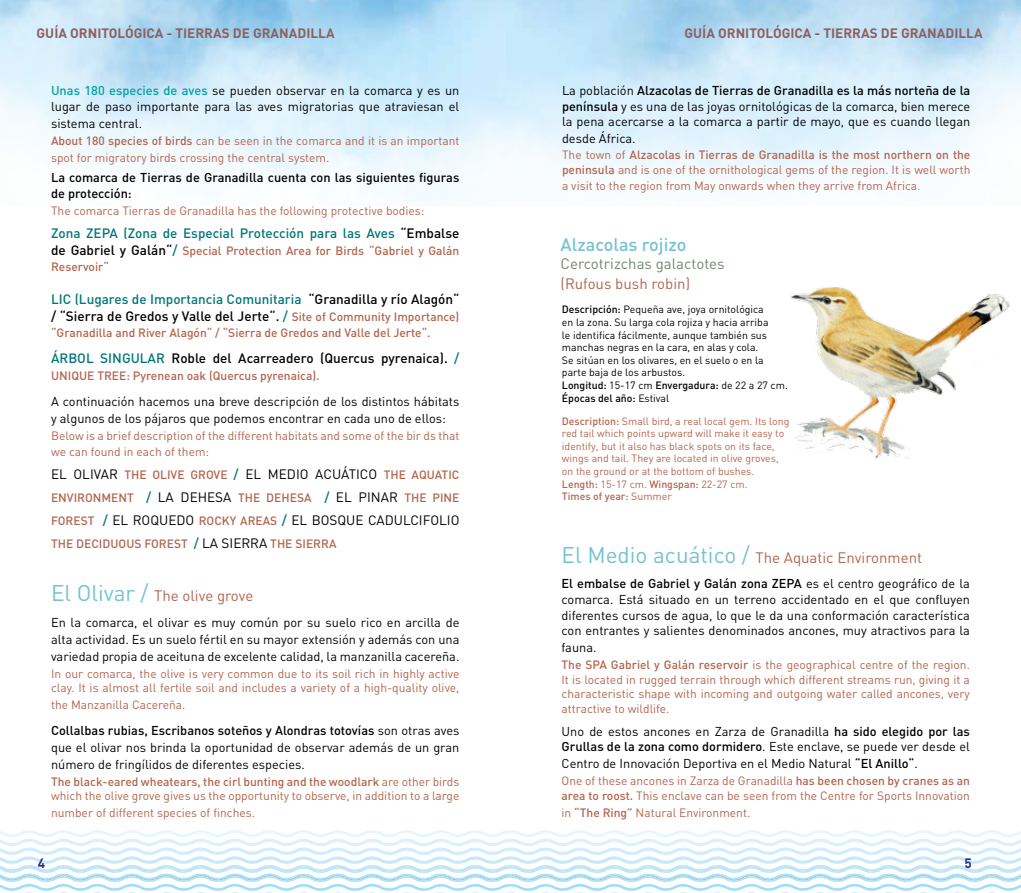
<style>
.page{position:relative;width:1021px;height:893px;background:#fff}
.page>*{position:absolute;margin:0;border:0;box-sizing:border-box;transform-origin:0 0}
.t1{font:500 18px "DIN";color:#75c3d0}
.t2{font:15px "DIN";color:#b2654e}
.t3{font:15px "DIN";color:#748575}
.t4{font:500 13.5px/16.5px "DIN";color:#000}
.t5{font:13.5px "DIN";color:#000}
.t6{font:700 13.5px "DIN";color:#8d605f}
.t7{font:500 13.5px "DIN";color:#007778}
.t8{font:700 13.5px "DIN";color:#2a3282}
.t9{font:12.75px/15.6px "DIN";color:#000;text-align:justify}
.t10{font:500 12.75px/16.8px "DIN";color:#000}
.t11{font:12px/14.7px "DIN";color:#b2654e}
.t12{font:500 12px/16.5px "DIN";color:#b2654e}
.t13{font:10.5px/12.6px "DIN";color:#000}
.t14{font:10.5px/12.6px "DIN";color:#b2654e}
.s1{font-weight:500;color:#01a2a6}
.s2{font-weight:500}
.s3{color:#000}
.s4{font-size:13.5px;color:#000}
.s5{font-size:13.5px;color:#007778}
.s6{color:#007778}
.s7{font-size:12px;color:#b2654e}
.s8{font-weight:500;font-size:12px;color:#b2654e}
.s9{font-weight:500;color:#007778}
.s10{font-weight:400;font-size:13.5px;color:#000}
.s11{font-size:22.5px;color:#75c3d0}
</style>
<div class="page">
<svg style="left:0;top:830px;width:1020px;height:63px"></svg>
<img style="left:790px;top:287px;width:220px;height:172px">
<p class="t6" style="left:37px;top:24px;width:299px">GUÍA ORNITOLÓGICA - TIERRAS DE GRANADILLA</p>
<p class="t6" style="left:684px;top:24px;width:299px">GUÍA ORNITOLÓGICA - TIERRAS DE GRANADILLA</p>
<p class="t9" style="left:51px;top:83px;width:410px"><span class="s1">Unas 180 especies de aves</span> se pueden observar en la comarca y es un lugar de paso importante para las aves migratorias que atraviesan el</p>
<p class="t9" style="left:51px;top:115px;width:93px">sistema central.</p>
<p class="t11" style="left:51px;top:132px;width:410px;line-height:16.8px"><span class="s2">About 180 species of birds</span> can be seen in the comarca and it is an important spot for migratory birds crossing the central system.</p>
<p class="t10" style="left:51px;top:168px;width:410px">La comarca de Tierras de Granadilla cuenta con las siguientes figuras de protección:</p>
<p class="t11" style="left:51px;top:203px;width:375px">The comarca Tierras de Granadilla has the following protective bodies:</p>
<p class="t7" style="left:51px;top:225px;width:410px">Zona ZEPA (Zona de Especial Protección para las Aves <span class="s3">“Embalse</span></p>
<p class="t12" style="left:51px;top:242px;width:410px"><span class="s4">de Gabriel y Galán“</span><span class="s5">/</span> Special Protection Area for Birds “Gabriel y Galán<br>Reservoir“</p>
<p class="t4" style="left:51px;top:291px;width:410px"><span class="s6">LIC (Lugares de Importancia Comunitaria</span> “Granadilla y río Alagón“ / “Sierra de Gredos y Valle del Jerte“. <span class="s6">/</span> <span class="s7">Site of Community Importance)</span></p>
<p class="t12" style="left:51px;top:324px;width:381px">“Granadilla and River Alagón“ / “Sierra de Gredos and Valle del Jerte“.</p>
<p class="t4" style="left:51px;top:350px;width:410px"><span class="s6">ÁRBOL SINGULAR</span> Roble del Acarreadero (Quercus pyrenaica). <span class="s6">/</span></p>
<p class="t12" style="left:51px;top:367px;width:270px">UNIQUE TREE: Pyrenean oak (Quercus pyrenaica).</p>
<p class="t9" style="left:51px;top:393px;width:410px;line-height:16.5px">A continuación hacemos una breve descripción de los distintos hábitats y algunos de los pájaros que podemos encontrar en cada uno de ellos:</p>
<p class="t11" style="left:51px;top:427px;width:410px;line-height:16.5px">Below is a brief description of the different habitats and some of the bir ds that we can found in each of them:</p>
<p class="t5" style="left:51px;top:466px;width:410px">EL OLIVAR <span class="s8">THE OLIVE GROVE</span> <span class="s9">/</span> EL MEDIO ACUÁTICO <span class="s8">THE AQUATIC</span></p>
<p class="t12" style="left:51px;top:489px;width:410px">ENVIRONMENT <span class="s5">/</span> <span class="s10">LA DEHESA</span> THE DEHESA <span class="s5">/</span> <span class="s10">EL PINAR</span> THE PINE</p>
<p class="t5" style="left:51px;top:511px;width:410px"><span class="s8">FOREST</span> <span class="s9">/</span> EL ROQUEDO <span class="s8">ROCKY AREAS</span> <span class="s9">/</span> EL BOSQUE CADULCIFOLIO</p>
<p class="t12" style="left:51px;top:535px;width:287px">THE DECIDUOUS FOREST <span class="s5">/</span> <span class="s10">LA SIERRA</span> THE SIERRA</p>
<p class="t2" style="left:51px;top:586px;width:204px"><span class="s11">El Olivar /</span> The olive grove</p>
<p class="t9" style="left:51px;top:614px;width:410px;line-height:16.8px">En la comarca, el olivar es muy común por su suelo rico en arcilla de alta actividad. Es un suelo fértil en su mayor extensión y además con una variedad propia de aceituna de excelente calidad, la manzanilla cacereña.</p>
<p class="t11" style="left:51px;top:666px;width:410px">In our comarca, the olive is very common due to its soil rich in highly active clay. It is almost all fertile soil and includes a variety of a high-quality olive,</p>
<p class="t11" style="left:51px;top:697px;width:136px">the Manzanilla Cacereña.</p>
<p class="t9" style="left:51px;top:722px;width:410px;line-height:16.8px"><span class="s2">Collalbas rubias, Escribanos soteños y Alondras totovías</span> son otras aves que el olivar nos brinda la oportunidad de observar además de un gran número de fringílidos de diferentes especies.</p>
<p class="t11" style="left:51px;top:774px;width:410px"><span class="s2">The black-eared wheatears, the cirl bunting and the woodlark</span> are other birds which the olive grove gives us the opportunity to observe, in addition to a large</p>
<p class="t11" style="left:51px;top:805px;width:205px">number of different species of finches.</p>
<p class="t8" style="left:38px;top:854px;width:9px">4</p>
<p class="t9" style="left:562px;top:83px;width:410px">La población <span class="s2">Alzacolas de Tierras de Granadilla es la más norteña de la península</span> y es una de las joyas ornitológicas de la comarca, bien merece la pena acercarse a la comarca a partir de mayo, que es cuando llegan</p>
<p class="t9" style="left:562px;top:130px;width:75px">desde África.</p>
<p class="t11" style="left:562px;top:148px;width:410px">The town of <span class="s2">Alzacolas in Tierras de Granadilla is the most northern on the peninsula</span> and is one of the ornithological gems of the region. It is well worth</p>
<p class="t11" style="left:562px;top:179px;width:360px">a visit to the region from May onwards when they arrive from Africa.</p>
<h1 class="t1" style="left:560px;top:233px;width:127px">Alzacolas rojizo</h1>
<p class="t3" style="left:560px;top:255px;width:165px">Cercotrizchas galactotes</p>
<p class="t2" style="left:560px;top:274px;width:131px">(Rufous bush robin)</p>
<p class="t13" style="left:562px;top:303px;width:227px"><span class="s2">Descripción:</span> Pequeña ave, joya ornitológica<br>en la zona. Su larga cola rojiza y hacia arriba<br>le identifica fácilmente, aunque también sus manchas negras en la cara, en alas y cola.<br>Se sitúan en los olivares, en el suelo o en la parte baja de los arbustos.<br><span class="s2">Longitud:</span> 15-17 cm <span class="s2">Envergadura:</span> de 22 a 27 cm.<br><span class="s2">Épocas del año:</span> Estival</p>
<p class="t14" style="left:562px;top:414px;width:229px"><span class="s2">Description:</span> Small bird, a real local gem. Its long red tail which points upward will make it easy to identify, but it also has black spots on its face, wings and tail. They are located in olive groves, on the ground or at the bottom of bushes.<br><span class="s2">Length:</span> 15-17 cm. <span class="s2">Wingspan:</span> 22-27 cm.<br><span class="s2">Times of year:</span> Summer</p>
<p class="t2" style="left:561px;top:548px;width:362px"><span class="s11">El Medio acuático /</span> The Aquatic Environment</p>
<p class="t9" style="left:561px;top:576px;width:410px"><span class="s2">El embalse de Gabriel y Galán zona ZEPA</span> es el centro geográfico de la comarca. Está situado en un terreno accidentado en el que confluyen diferentes cursos de agua, lo que le da una conformación característica con entrantes y salientes denominados ancones, muy atractivos para la</p>
<p class="t9" style="left:561px;top:639px;width:36px">fauna.</p>
<p class="t11" style="left:561px;top:657px;width:410px;text-align:justify"><span class="s2">The SPA Gabriel y Galán reservoir</span> is the geographical centre of the region.<br>It is located in rugged terrain through which different streams run, giving it a characteristic shape with incoming and outgoing water called ancones, very attractive to wildlife.</p>
<p class="t9" style="left:561px;top:723px;width:410px">Uno de estos ancones en Zarza de Granadilla <span class="s2">ha sido elegido por las<br>Grullas de la zona como dormidero</span>. Este enclave, se puede ver desde el</p>
<p class="t9" style="left:561px;top:756px;width:358px">Centro de Innovación Deportiva en el Medio Natural <span class="s2">“El Anillo“</span>.</p>
<p class="t11" style="left:561px;top:773px;width:410px">One of these ancones in Zarza de Granadilla <span class="s2">has been chosen by cranes as an area to roost.</span> This enclave can be seen from the Centre for Sports Innovation</p>
<p class="t11" style="left:561px;top:805px;width:190px">in <span class="s2">“The Ring”</span> Natural Environment.</p>
<p class="t8" style="left:964px;top:854px;width:9px">5</p>
</div>
